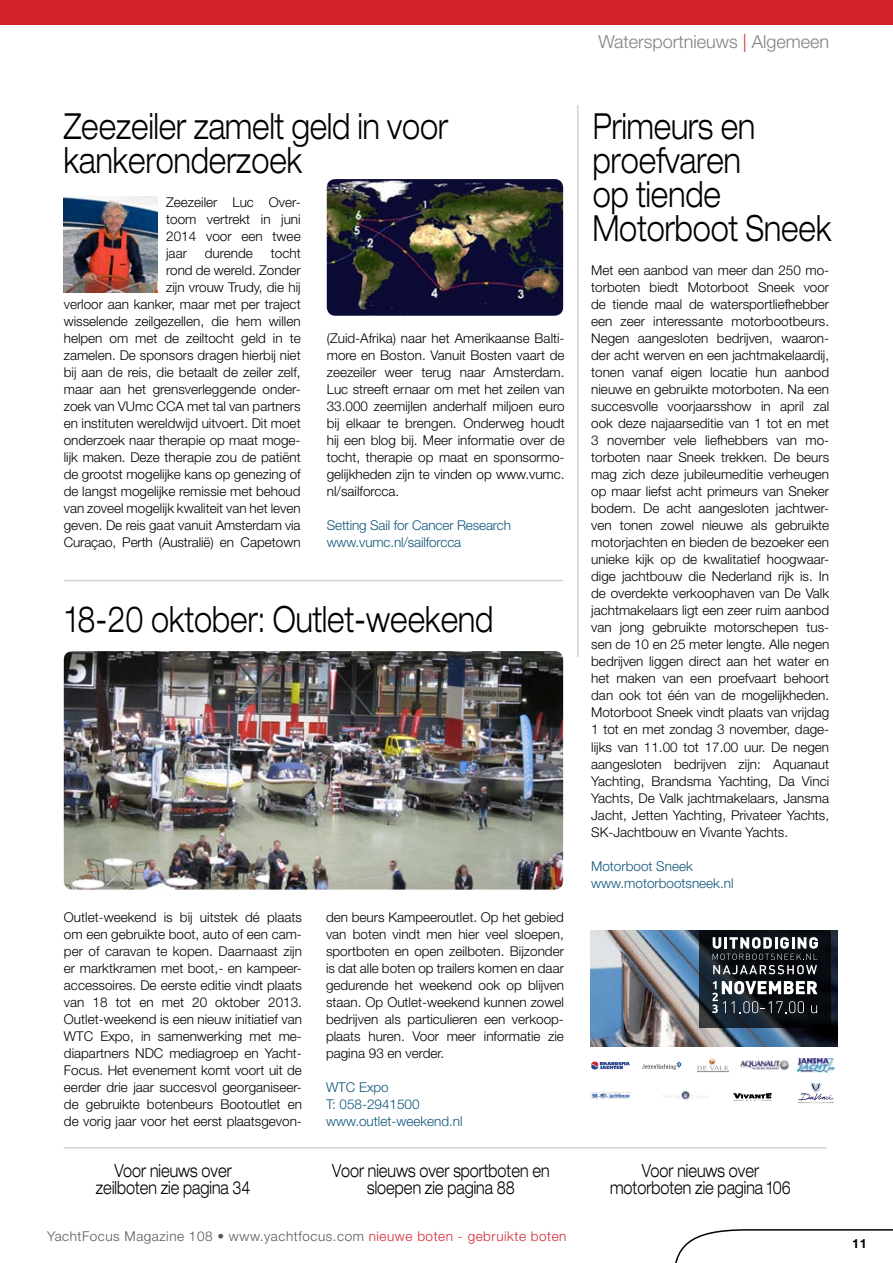
<style>
.page{position:relative;width:893px;height:1263px;background:#fff}
.page>*{position:absolute;margin:0;border:0;box-sizing:border-box;transform-origin:0 0}
.t1{font:300 expanded 36px/34px "Helvetica Neue";color:#000;scale:.75 1}
.t2{font:300 expanded 18px/17px "Helvetica Neue";color:#000;text-align:center;scale:.75 1}
.t3{font:300 18px "Helvetica Neue";color:#808285}
.t4{font:300 13.5px/17px "Helvetica Neue";color:#000;text-align:justify}
.t5{font:300 13.5px/17px "Helvetica Neue";color:#0f557b}
.t6{font:300 13.5px "Helvetica Neue";letter-spacing:.04em;color:#58595b}
.t7{font:700 12.75px "Helvetica Neue";color:#000}
.s1{color:#d2232a}
.s2{color:#d22a35}
</style>
<div class="page">
<div style="left:0;top:0;width:893px;height:25px;background:#d2232a"></div>
<hr style="left:64px;top:1147px;width:763px;height:1px;background:#d1d3d4">
<hr style="left:64px;top:580px;width:499px;height:1px;background:#d1d3d4">
<svg style="left:675px;top:1229px;width:218px;height:34px"></svg>
<hr style="left:577px;top:105px;width:1px;height:552px;background:#d1d3d4">
<img style="left:64px;top:651px;width:499px;height:238px">
<img style="left:64px;top:196px;width:94px;height:96px">
<img style="left:327px;top:179px;width:236px;height:137px">
<img style="left:590px;top:931px;width:248px;height:115px">
<svg style="left:699px;top:931px;width:132px;height:97px;background:#10161e"></svg>
<img style="left:740px;top:1060px;width:49px;height:10px">
<svg style="left:591px;top:1061px;width:39px;height:8px"></svg>
<img style="left:798px;top:1059px;width:37px;height:13px">
<img style="left:590px;top:1092px;width:41px;height:7px">
<svg style="left:697px;top:1058px;width:32px;height:15px"></svg>
<svg style="left:799px;top:1082px;width:34px;height:19px"></svg>
<svg style="left:798px;top:1102px;width:35px;height:1px"></svg>
<svg style="left:733px;top:1093px;width:39px;height:8px"></svg>
<svg style="left:642px;top:1062px;width:40px;height:8px"></svg>
<img style="left:663px;top:1091px;width:46px;height:9px">
<svg style="left:713px;top:937px;width:105px;height:37px;background:#4e5054"></svg>
<svg style="left:712px;top:981px;width:105px;height:32px"></svg>
<h1 class="t1" style="left:64px;top:109px;width:514px">Zeezeiler zamelt geld in voor kankeronderzoek</h1>
<p class="t4" style="left:166px;top:194px;width:136px">Zeezeiler Luc Over&shy;toom vertrekt in juni 2014 voor een twee jaar</p>
<p class="t4" style="left:64px;top:245px;width:238px;text-align:right">tocht<br>rond de wereld. Zonder<br>zijn vrouw Trudy, die hij<br>verloor aan kanker, maar met per traject wisselende zeilgezellen, die hem willen helpen om met de zeiltocht geld in te zamelen. De sponsors dragen hierbij niet bij aan de reis, die betaalt de zeiler zelf, maar aan het grensverleggende onder&shy;zoek van VUmc CCA met tal van partners en instituten wereldwijd uitvoert. Dit moet onderzoek naar therapie op maat moge&shy;lijk maken. Deze therapie zou de patiënt de grootst mogelijke kans op genezing of de langst mogelijke remissie met behoud van zoveel mogelijk kwaliteit van het leven geven. De reis gaat vanuit Amsterdam via Curaçao, Perth (Australië) en Capetown</p>
<p class="t4" style="left:205px;top:245px;width:50px">durende</p>
<p class="t4" style="left:327px;top:330px;width:239px">(Zuid-Afrika) naar het Amerikaanse Balti&shy;more en Boston. Vanuit Bosten vaart de zeezeiler weer terug naar Amsterdam.<br>Luc streeft ernaar om met het zeilen van 33.000 zeemijlen anderhalf miljoen euro bij elkaar te brengen. Onderweg houdt hij een blog bij. Meer informatie over de tocht, therapie op maat en sponsormo&shy;gelijkheden zijn te vinden op www.vumc. nl/sailforcca.</p>
<p class="t5" style="left:327px;top:517px;width:186px">Setting Sail for Cancer Research www.vumc.nl/sailforcca</p>
<h1 class="t1" style="left:66px;top:602px;width:572px">18-20 oktober: Outlet-weekend</h1>
<p class="t4" style="left:64px;top:908px;width:239px">Outlet-weekend is bij uitstek dé plaats om een gebruikte boot, auto of een cam&shy;per of caravan te kopen. Daarnaast zijn er marktkramen met boot,- en kampeer&shy;accessoires. De eerste editie vindt plaats van 18 tot en met 20 oktober 2013.<br>Outlet-weekend is een nieuw initiatief van WTC Expo, in samenwerking met me&shy;diapartners NDC mediagroep en Yacht-Focus. Het evenement komt voort uit de eerder drie jaar succesvol georganiseer&shy;de gebruikte botenbeurs Bootoutlet en de vorig jaar voor het eerst plaatsgevon-</p>
<p class="t4" style="left:326px;top:908px;width:239px">den beurs Kampeeroutlet. Op het gebied van boten vindt men hier veel sloepen, sportboten en open zeilboten. Bijzonder is dat alle boten op trailers komen en daar gedurende het weekend ook op blijven staan. Op Outlet-weekend kunnen zowel bedrijven als particulieren een verkoop&shy;plaats huren. Voor meer informatie zie pagina 93 en verder.</p>
<p class="t5" style="left:326px;top:1078px;width:138px">WTC Expo<br>T: 058-2941500 www.outlet-weekend.nl</p>
<h2 class="t3" style="left:598px;top:31px;width:232px">Watersportnieuws <span class="s1">|</span> Algemeen</h2>
<h1 class="t1" style="left:593px;top:109px;width:320px">Primeurs en proefvaren<br>op tiende<br>Motorboot Sneek</h1>
<p class="t4" style="left:591px;top:262px;width:239px">Met een aanbod van meer dan 250 mo&shy;torboten biedt Motorboot Sneek voor de tiende maal de watersportliefhebber een zeer interessante motorbootbeurs.<br>Negen aangesloten bedrijven, waaron&shy;der acht werven en een jachtmakelaardij, tonen vanaf eigen locatie hun aanbod nieuwe en gebruikte motorboten. Na een succesvolle voorjaarsshow in april zal ook deze najaarseditie van 1 tot en met 3 november vele liefhebbers van mo&shy;torboten naar Sneek trekken. De beurs mag zich deze jubileumeditie verheugen op maar liefst acht primeurs van Sneker bodem. De acht aangesloten jachtwer&shy;ven tonen zowel nieuwe als gebruikte motorjachten en bieden de bezoeker een unieke kijk op de kwalitatief hoogwaar&shy;dige jachtbouw die Nederland rijk is. In de overdekte verkoophaven van De Valk jachtmakelaars ligt een zeer ruim aanbod van jong gebruikte motorschepen tus&shy;sen de 10 en 25 meter lengte. Alle negen bedrijven liggen direct aan het water en het maken van een proefvaart behoort dan ook tot één van de mogelijkheden.<br>Motorboot Sneek vindt plaats van vrijdag 1 tot en met zondag 3 november, dage&shy;lijks van 11.00 tot 17.00 uur. De negen aangesloten bedrijven zijn: Aquanaut Yachting, Brandsma Yachting, Da Vinci Yachts, De Valk jachtmakelaars, Jansma Jacht, Jetten Yachting, Privateer Yachts, SK-Jachtbouw en Vivante Yachts.</p>
<p class="t5" style="left:591px;top:857px;width:144px">Motorboot Sneek www.motorbootsneek.nl</p>
<h2 class="t2" style="left:96px;top:1161px;width:208px">Voor nieuws over zeilboten zie pagina 34</h2>
<h2 class="t2" style="left:332px;top:1161px;width:291px">Voor nieuws over sportboten en sloepen zie pagina 88</h2>
<p class="t6" style="left:47px;top:1228px;width:521px">YachtFocus Magazine 108 • www.yachtfocus.com <span class="s2">nieuwe boten - gebruikte boten</span></p>
<p class="t7" style="left:852px;top:1235px;width:16px">11</p>
<h2 class="t2" style="left:610px;top:1161px;width:243px">Voor nieuws over motorboten zie pagina 106</h2>
</div>
